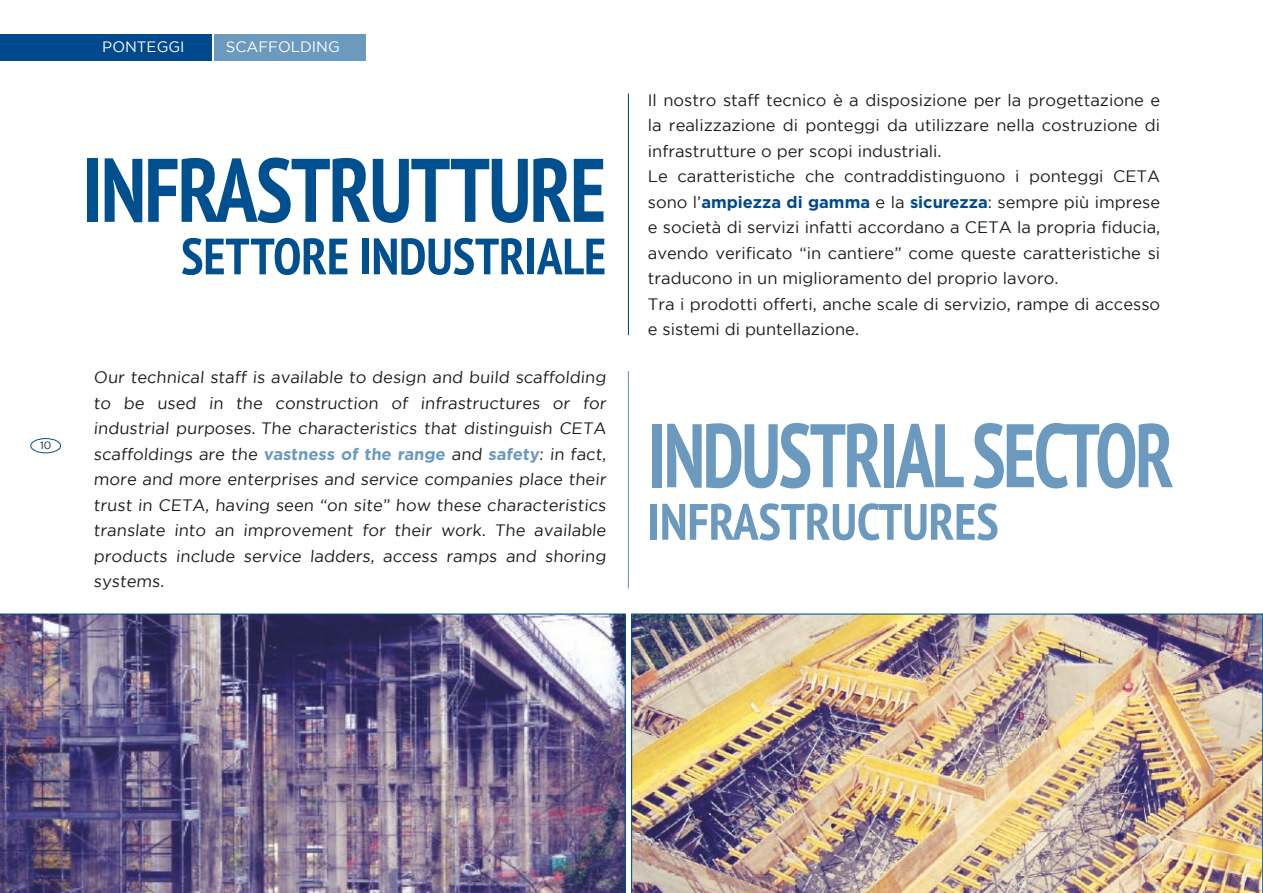
<style>
.page{position:relative;width:1263px;height:893px;background:#fff}
.page>*{position:absolute;margin:0;border:0;box-sizing:border-box;transform-origin:0 0}
.t1{font:700 condensed 90px "PT Sans";letter-spacing:-.03em;color:#6b9abe;scale:.85 1}
.t2{font:700 condensed 90px "PT Sans";letter-spacing:-.02em;color:#005090;scale:.93 1}
.t3{font:700 condensed 51px "PT Sans";color:#005090}
.t4{font:700 condensed 51px "PT Sans";color:#6b9abe}
.t5{font:16.5px/25.5px "Gotham";color:#1d1d1b}
.t6{font:15px "Gotham";color:#fff}
.t7{font:10.5px "Gotham";color:#1d1d1b}
.s1{font-weight:700;color:#6b9abe}
.s2{font-weight:700;color:#00498c}
.s3{font-weight:700;color:#004a8b}
</style>
<div class="page">
<div style="left:31px;top:438px;width:30px;height:15px;border:1px solid #005090;border-radius:50%"></div>
<hr style="left:628px;top:94px;width:1px;height:241px;background:#00498c">
<div style="left:0;top:35px;width:211px;height:26px;background:#00498c"></div>
<hr style="left:628px;top:371px;width:1px;height:217px;background:#6b9abe">
<div style="left:214px;top:34px;width:152px;height:26px;background:#6b9abe"></div>
<img style="left:0;top:613px;width:626px;height:280px">
<img style="left:631px;top:613px;width:631px;height:280px">
<svg style="left:1262px;top:613px;width:1px;height:280px"></svg>
<p class="t6" style="left:102px;top:39px;width:84px">PONTEGGI</p>
<p class="t6" style="left:226px;top:38px;width:115px">SCAFFOLDING</p>
<h1 class="t2" style="left:83px;top:130px;width:564px">INFRASTRUTTURE</h1>
<h2 class="t3" style="left:181px;top:223px;width:426px">SETTORE INDUSTRIALE</h2>
<p class="t7" style="left:40px;top:440px;width:13px">10</p>
<p class="t5" style="left:94px;top:364px;width:515px;text-align:justify">Our technical staff is available to design and build scaffolding to be used in the construction of infrastructures or for industrial purposes. The characteristics that distinguish CETA scaffoldings are the <span class="s1">vastness of the range</span> and <span class="s1">safety</span>: in fact, more and more enterprises and service companies place their trust in CETA, having seen “on site” how these characteristics translate into an improvement for their work. The available products include service ladders, access ramps and shoring systems.</p>
<p class="t5" style="left:648px;top:87px;width:514px">Il nostro staff tecnico è a disposizione per la progettazione e la realizzazione di ponteggi da utilizzare nella costruzione di infrastrutture o per scopi industriali.<br>Le caratteristiche che contraddistinguono i ponteggi CETA sono l’<span class="s2">ampiezza di gamma</span> e la <span class="s3">sicurezza</span>: sempre più imprese e società di servizi infatti accordano a CETA la propria fiducia, avendo verificato “in cantiere” come queste caratteristiche si traducono in un miglioramento del proprio lavoro.<br>Tra i prodotti offerti, anche scale di servizio, rampe di accesso e sistemi di puntellazione.</p>
<h1 class="t1" style="left:648px;top:396px;width:620px">INDUSTRIAL SECTOR</h1>
<h2 class="t4" style="left:648px;top:488px;width:352px">INFRASTRUCTURES</h2>
</div>
